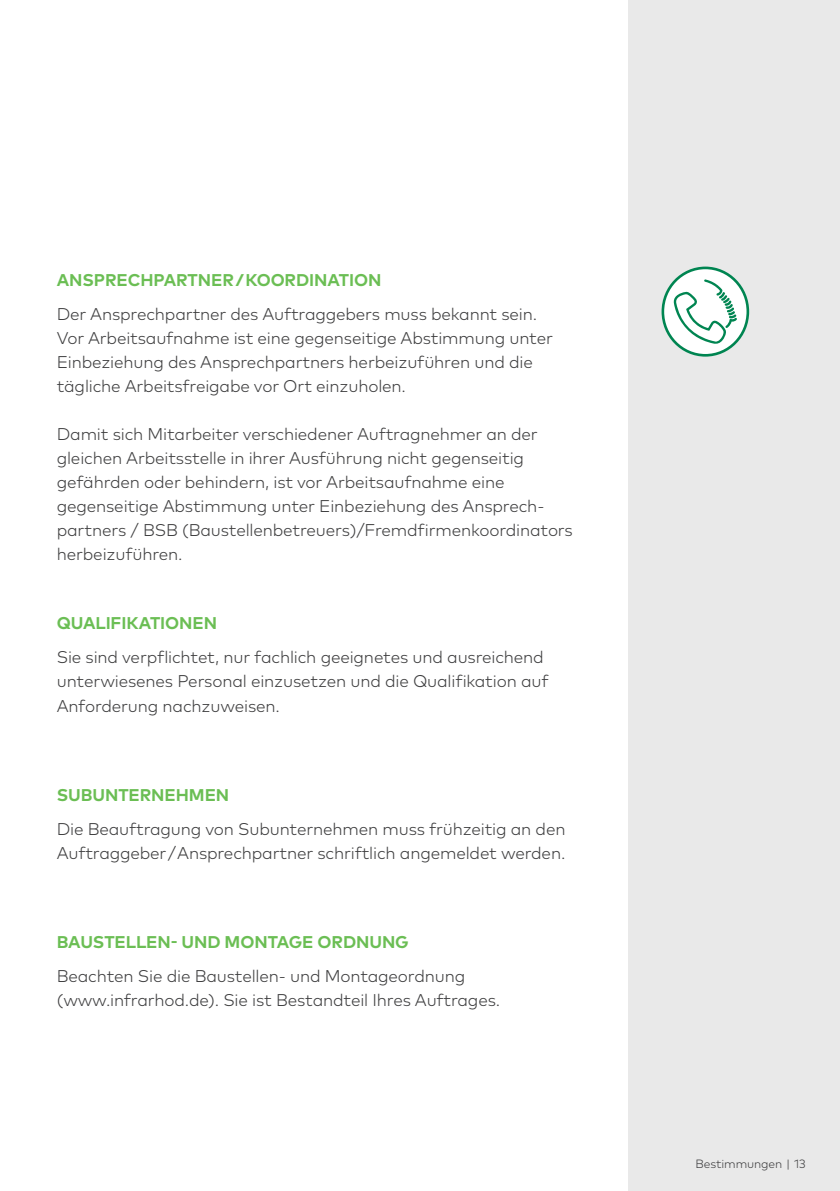
<style>
.page{position:relative;width:840px;height:1191px;background:#fff}
.page>*{position:absolute;margin:0;border:0;box-sizing:border-box;transform-origin:0 0}
.t1{font:300 17px/24px "Mark Pro";letter-spacing:-.01em;color:#3e3e3f}
.t2{font:700 17px "Mark Pro";letter-spacing:-.005em;color:#6bbe54}
.t3{font:300 12px "Mark Pro";letter-spacing:-.01em;color:#3e3e3f}
</style>
<div class="page">
<div style="left:627px;top:0;width:212px;height:1191px;background:#e9e9e9"></div>
<svg style="left:661px;top:268px;width:87px;height:87px;background:#d8ece4"></svg>
<svg style="left:673px;top:279px;width:63px;height:65px;background:#d3eae1"></svg>
<div style="left:661px;top:266px;width:87px;height:90px;border:3px solid #008551;border-radius:50%"></div>
<p class="t2" style="left:57px;top:267px;width:326px">ANSPRECHPARTNER / KOORDINATION</p>
<p class="t1" style="left:57px;top:300px;width:497px">Der Ansprechpartner des Auftraggebers muss bekannt sein.<br>Vor Arbeitsaufnahme ist eine gegenseitige Abstimmung unter Einbeziehung des Ansprechpartners herbeizuführen und die tägliche Arbeitsfreigabe vor Ort einzuholen.</p>
<p class="t1" style="left:57px;top:420px;width:517px">Damit sich Mitarbeiter verschiedener Auftragnehmer an der gleichen Arbeitsstelle in ihrer Ausführung nicht gegenseitig gefährden oder behindern, ist vor Arbeitsaufnahme eine gegenseitige Abstimmung unter Einbeziehung des Ansprech&shy;partners / BSB (Baustellenbetreuers)/Fremdfirmenkoordinators herbeizuführen.</p>
<p class="t2" style="left:57px;top:610px;width:162px">QUALIFIKATIONEN</p>
<p class="t1" style="left:57px;top:644px;width:493px">Sie sind verpflichtet, nur fachlich geeignetes und ausreichend unterwiesenes Personal einzusetzen und die Qualifikation auf<br>Anforderung nachzuweisen.</p>
<p class="t2" style="left:57px;top:782px;width:174px">SUBUNTERNEHMEN</p>
<p class="t1" style="left:57px;top:815px;width:510px">Die Beauftragung von Subunternehmen muss frühzeitig an den<br>Auftraggeber / Ansprechpartner schriftlich angemeldet werden.</p>
<p class="t2" style="left:57px;top:929px;width:353px">BAUSTELLEN- UND MONTAGE ORDNUNG</p>
<p class="t1" style="left:57px;top:962px;width:444px">Beachten Sie die Baustellen- und Montageordnung (www.infrarhod.de). Sie ist Bestandteil Ihres Auftrages.</p>
<p class="t3" style="left:695px;top:1155px;width:112px">Bestimmungen | 13</p>
</div>
